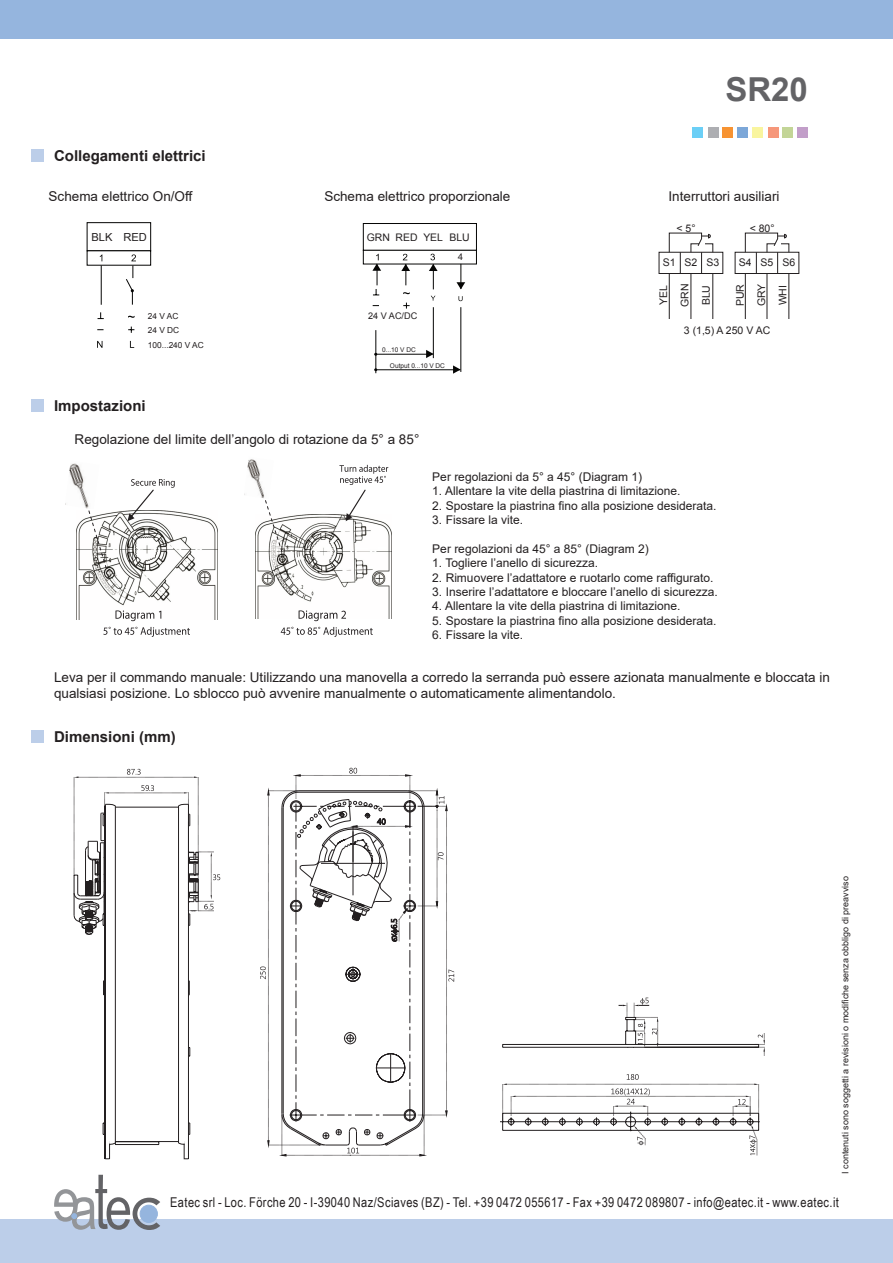
<style>
.page{position:relative;width:893px;height:1263px;background:#fff}
.page>*{position:absolute;margin:0;border:0;box-sizing:border-box;transform-origin:0 0}
.t1{font:700 33px "Arial";color:#636366}
.t2{font:700 15px "Arial";color:#231f20}
.t3{font:13.5px/16.2px "Arial";color:#231f20}
.t4{font:13.5px "Arial Narrow";letter-spacing:.03em;color:#231f20}
.t5{font:12px "Arial";color:#231f20}
.t6{font:11.1px "Arial";color:#231f20}
.t7{font:10.5px/21.3px "Arial";color:#231f20}
.t8{font:9.45px "Helvetica";color:#231f20}
.t9{font:9.15px "Arial";color:#231f20}
.t10{font:9px "Arial";color:#231f20}
.t11{font:8.25px/13.8px "Arial";color:#231f20}
.t12{font:6.45px "Arial";color:#231f20}
</style>
<div class="page">
<div style="left:0;top:0;width:893px;height:39px;background:#95b5de"></div>
<div style="left:0;top:1219px;width:893px;height:44px;background:#bccee9"></div>
<svg style="left:54px;top:1175px;width:106px;height:55px"></svg>
<div style="left:692px;top:128px;width:11px;height:10px;background:#6bcff6"></div>
<div style="left:782px;top:128px;width:11px;height:10px;background:#c3d597"></div>
<div style="left:797px;top:128px;width:11px;height:10px;background:#c29ec9"></div>
<div style="left:768px;top:128px;width:10px;height:10px;background:#f6977a"></div>
<div style="left:752px;top:128px;width:11px;height:10px;background:#f9f59f"></div>
<div style="left:723px;top:128px;width:10px;height:10px;background:#f79332"></div>
<div style="left:708px;top:128px;width:10px;height:10px;background:#adaeb2"></div>
<div style="left:738px;top:128px;width:10px;height:10px;background:#7ca7d8"></div>
<div style="left:31px;top:149px;width:13px;height:13px;background:#bccee9"></div>
<div style="left:31px;top:730px;width:13px;height:13px;background:#bccee9"></div>
<div style="left:31px;top:399px;width:13px;height:13px;background:#bccee9"></div>
<img style="left:76px;top:511px;width:141px;height:108px">
<img style="left:65px;top:463px;width:24px;height:46px">
<svg style="left:88px;top:510px;width:20px;height:61px"></svg>
<svg style="left:115px;top:610px;width:46px;height:11px"></svg>
<svg style="left:103px;top:627px;width:87px;height:10px"></svg>
<svg style="left:281px;top:627px;width:92px;height:10px"></svg>
<img style="left:256px;top:514px;width:136px;height:104px">
<svg style="left:299px;top:610px;width:47px;height:11px"></svg>
<img style="left:244px;top:459px;width:20px;height:39px">
<svg style="left:264px;top:500px;width:20px;height:57px"></svg>
<svg style="left:127px;top:479px;width:48px;height:42px"></svg>
<svg style="left:339px;top:465px;width:49px;height:56px"></svg>
<div style="left:87px;top:222px;width:64px;height:29px;border:1px solid #050504"></div>
<svg style="left:100px;top:254px;width:36px;height:51px"></svg>
<svg style="left:98px;top:312px;width:6px;height:7px"></svg>
<svg style="left:128px;top:327px;width:6px;height:6px"></svg>
<svg style="left:128px;top:316px;width:7px;height:2px"></svg>
<svg style="left:97px;top:341px;width:6px;height:7px"></svg>
<svg style="left:403px;top:303px;width:7px;height:6px"></svg>
<svg style="left:403px;top:292px;width:7px;height:2px"></svg>
<div style="left:363px;top:223px;width:114px;height:28px;border:1px solid #050504"></div>
<div style="left:363px;top:250px;width:114px;height:14px;border:1px solid #050504"></div>
<svg style="left:429px;top:254px;width:9px;height:35px"></svg>
<svg style="left:401px;top:254px;width:9px;height:31px"></svg>
<svg style="left:372px;top:254px;width:9px;height:41px"></svg>
<svg style="left:456px;top:264px;width:9px;height:25px"></svg>
<svg style="left:458px;top:296px;width:5px;height:5px"></svg>
<hr style="left:433px;top:307px;width:1px;height:51px;background:#050504">
<hr style="left:460px;top:307px;width:1px;height:65px;background:#050504">
<hr style="left:376px;top:354px;width:57px;height:1px;background:#050504">
<svg style="left:426px;top:350px;width:8px;height:8px"></svg>
<hr style="left:376px;top:369px;width:84px;height:1px;background:#050504">
<svg style="left:453px;top:365px;width:8px;height:9px"></svg>
<svg style="left:431px;top:296px;width:4px;height:5px"></svg>
<hr style="left:375px;top:330px;width:1px;height:43px;background:#050504">
<div style="left:659px;top:252px;width:64px;height:22px;border:1px solid #231f20"></div>
<div style="left:735px;top:252px;width:64px;height:22px;border:1px solid #231f20"></div>
<div style="left:691px;top:243px;width:22px;height:10px;border:1px solid #231f20"></div>
<svg style="left:668px;top:232px;width:43px;height:42px"></svg>
<svg style="left:745px;top:232px;width:42px;height:42px"></svg>
<hr style="left:669px;top:273px;width:1px;height:46px;background:#231f20">
<hr style="left:691px;top:273px;width:1px;height:46px;background:#231f20">
<hr style="left:712px;top:273px;width:1px;height:46px;background:#231f20">
<hr style="left:745px;top:273px;width:1px;height:46px;background:#231f20">
<hr style="left:767px;top:273px;width:1px;height:46px;background:#231f20">
<hr style="left:788px;top:273px;width:1px;height:46px;background:#231f20">
<svg style="left:260px;top:768px;width:194px;height:389px"></svg>
<svg style="left:500px;top:997px;width:265px;height:159px"></svg>
<svg style="left:73px;top:769px;width:147px;height:391px"></svg>
<p class="t2" style="left:54px;top:145px;width:153px">Collegamenti elettrici</p>
<h1 class="t1" style="left:725px;top:66px;width:84px">SR20</h1>
<p class="t3" style="left:49px;top:188px;width:146px">Schema elettrico On/Off</p>
<p class="t3" style="left:324px;top:188px;width:188px">Schema elettrico proporzionale</p>
<p class="t3" style="left:669px;top:188px;width:113px">Interruttori ausiliari</p>
<p class="t6" style="left:92px;top:230px;width:57px">BLK RED</p>
<p class="t7" style="left:677px;top:217px;width:21px">&lt; 5°</p>
<p class="t7" style="left:750px;top:217px;width:26px">&lt; 80°</p>
<p class="t7" style="left:367px;top:226px;width:104px">GRN RED YEL BLU</p>
<p class="t8" style="left:458px;top:251px;width:7px">4</p>
<p class="t11" style="left:148px;top:309px;width:33px">24 V AC<br>24 V DC</p>
<p class="t11" style="left:148px;top:338px;width:57px">100...240 V AC</p>
<p class="t9" style="left:368px;top:310px;width:51px">24 V AC/DC</p>
<p class="t12" style="left:382px;top:345px;width:35px">0...10 V DC</p>
<p class="t12" style="left:390px;top:362px;width:57px">Output 0...10 V DC</p>
<p class="t2" style="left:54px;top:395px;width:93px">Impostazioni</p>
<p class="t3" style="left:75px;top:431px;width:346px">Regolazione del limite dell’angolo di rotazione da 5° a 85°</p>
<p class="t7" style="left:663px;top:252px;width:58px">S1 S2 S3</p>
<p class="t7" style="left:739px;top:252px;width:58px">S4 S5 S6</p>
<p class="t7" style="left:653px;top:307px;width:25px;rotate:-90deg">YEL<br>GRN<br>BLU</p>
<p class="t7" style="left:730px;top:306px;width:24px;text-align:justify;rotate:-90deg">PUR GRY WHI</p>
<p class="t7" style="left:684px;top:320px;width:88px">3 (1,5) A 250 V AC</p>
<p class="t5" style="left:432px;top:468px;width:211px">Per regolazioni da 5° a 45° (Diagram 1)</p>
<p class="t5" style="left:432px;top:483px;width:250px">1. Allentare la vite della piastrina di limitazione.</p>
<p class="t5" style="left:432px;top:497px;width:286px">2. Spostare la piastrina fino alla posizione desiderata.</p>
<p class="t5" style="left:432px;top:511px;width:92px">3. Fissare la vite.</p>
<p class="t5" style="left:432px;top:540px;width:218px">Per regolazioni da 45° a 85° (Diagram 2)</p>
<p class="t5" style="left:432px;top:555px;width:167px">1. Togliere l’anello di sicurezza.</p>
<p class="t5" style="left:432px;top:569px;width:283px">2. Rimuovere l’adattatore e ruotarlo come raffigurato.</p>
<p class="t5" style="left:432px;top:583px;width:287px">3. Inserire l’adattatore e bloccare l’anello di sicurezza.</p>
<p class="t5" style="left:432px;top:598px;width:250px">4. Allentare la vite della piastrina di limitazione.</p>
<p class="t5" style="left:432px;top:612px;width:286px">5. Spostare la piastrina fino alla posizione desiderata.</p>
<p class="t5" style="left:432px;top:627px;width:92px">6. Fissare la vite.</p>
<p class="t3" style="left:54px;top:669px;width:777px">Leva per il commando manuale: Utilizzando una manovella a corredo la serranda può essere azionata manualmente e bloccata in qualsiasi posizione. Lo sblocco può avvenire manualmente o automaticamente alimentandolo.</p>
<p class="t2" style="left:54px;top:726px;width:123px">Dimensioni (mm)</p>
<p class="t10" style="left:839px;top:1174px;width:299px;rotate:-90deg">I contenuti sono soggetti a revisioni o modifiche senza obbligo di preavviso</p>
<p class="t4" style="left:170px;top:1193px;width:670px">Eatec srl - Loc. Förche 20 - I-39040 Naz/Sciaves (BZ) - Tel. +39 0472 055617 - Fax +39 0472 089807 - info@eatec.it - www.eatec.it</p>
</div>
